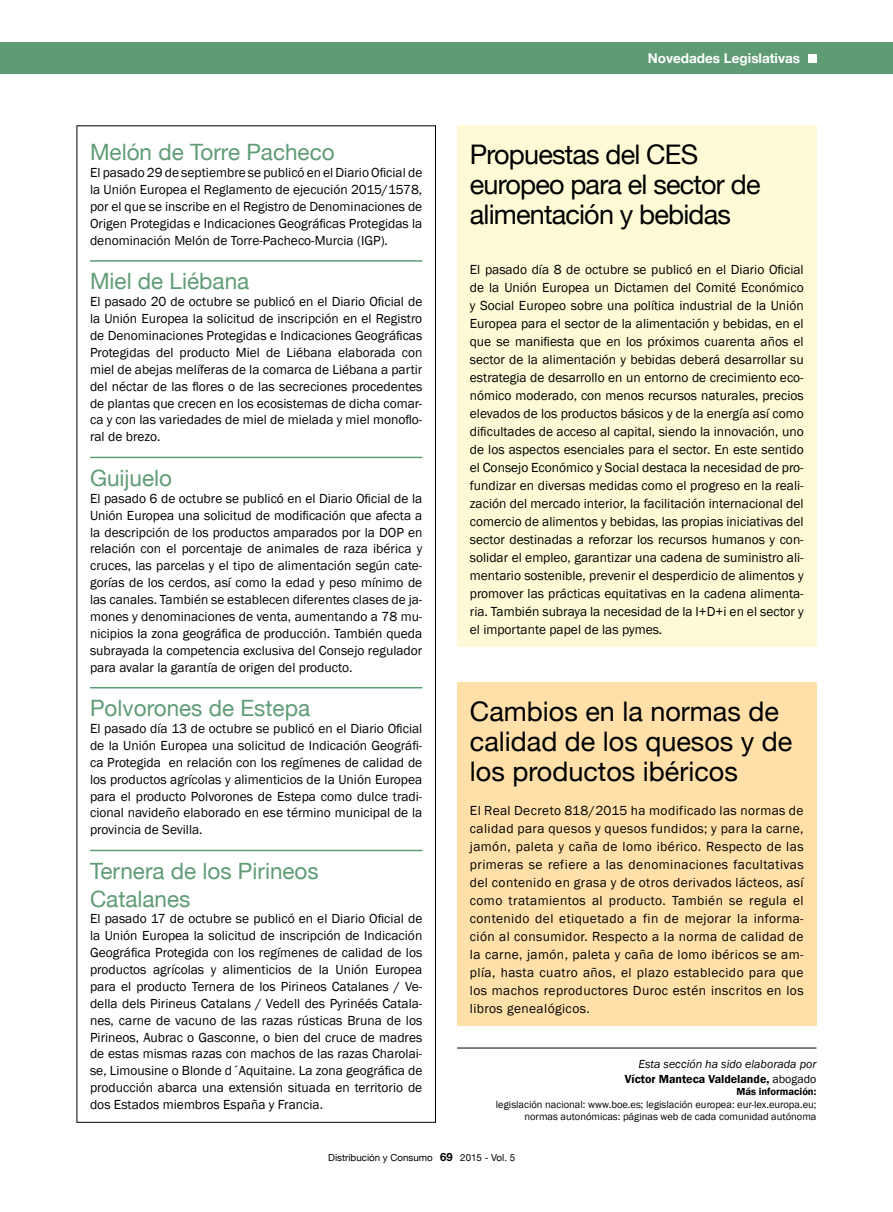
<style>
.page{position:relative;width:893px;height:1212px;background:#fff}
.page>*{position:absolute;margin:0;border:0;box-sizing:border-box;transform-origin:0 0}
.t1{font:27px/30px "Helvetica Neue";color:#000}
.t2{font:27px/30px "Helvetica Neue";letter-spacing:-.02em;color:#000}
.t3{font:22.5px/27.6px "Helvetica Neue";color:#5f9c76}
.t4{font:13.5px/16.8px "Franklin Gothic";color:#000;text-align:justify}
.t5{font:700 13.5px "Helvetica Neue";color:#fff}
.t6{font:italic 12px/14.4px "Franklin Gothic";color:#000;text-align:right}
.t7{font:10.5px/12.6px "Franklin Gothic";color:#000;text-align:right}
.t8{font:600 10.5px "Franklin Gothic";color:#000}
.t9{font:9.75px "Helvetica Neue";color:#000}
.s1{font-weight:600;font-style:normal}
.s2{font-style:normal}
.s3{font-weight:700;font-size:11.25px}
</style>
<div class="page">
<div style="left:0;top:43px;width:893px;height:31px;background:#5f9c76"></div>
<div style="left:808px;top:54px;width:8px;height:9px;background:#fff"></div>
<hr style="left:457px;top:1048px;width:359px;height:1px;background:#000">
<hr style="left:90px;top:260px;width:332px;height:2px;background:#5f9c76">
<hr style="left:90px;top:457px;width:332px;height:1px;background:#5f9c76">
<hr style="left:90px;top:687px;width:332px;height:1px;background:#5f9c76">
<hr style="left:90px;top:850px;width:332px;height:1px;background:#5f9c76">
<div style="left:457px;top:682px;width:359px;height:344px;background:#ffe0a8"></div>
<div style="left:457px;top:125px;width:359px;height:522px;background:#fdfad5"></div>
<h2 class="t3" style="left:90px;top:138px;width:246px">Melón de Torre Pacheco</h2>
<p class="t4" style="left:90px;top:165px;width:334px">El pasado 29 de septiembre se publicó en el Diario Oficial de la Unión Europea el Reglamento de ejecución 2015/1578, por el que se inscribe en el Registro de Denominaciones de Origen Protegidas e Indicaciones Geográficas Protegidas la denominación Melón de Torre-Pacheco-Murcia (IGP).</p>
<h2 class="t3" style="left:90px;top:267px;width:161px">Miel de Liébana</h2>
<p class="t4" style="left:90px;top:294px;width:334px">El pasado 20 de octubre se publicó en el Diario Oficial de la Unión Europea la solicitud de inscripción en el Registro de Denominaciones Protegidas e Indicaciones Geográficas Protegidas del producto Miel de Liébana elaborada con miel de abejas melíferas de la comarca de Liébana a partir del néctar de las flores o de las secreciones procedentes de plantas que crecen en los ecosistemas de dicha comar&shy;ca y con las variedades de miel de mielada y miel monoflo&shy;ral de brezo.</p>
<h2 class="t3" style="left:90px;top:464px;width:84px">Guijuelo</h2>
<p class="t4" style="left:90px;top:490px;width:334px">El pasado 6 de octubre se publicó en el Diario Oficial de la Unión Europea una solicitud de modificación que afecta a la descripción de los productos amparados por la DOP en relación con el porcentaje de animales de raza ibérica y cruces, las parcelas y el tipo de alimentación según cate&shy;gorías de los cerdos, así como la edad y peso mínimo de las canales. También se establecen diferentes clases de ja&shy;mones y denominaciones de venta, aumentando a 78 mu&shy;nicipios la zona geográfica de producción. También queda subrayada la competencia exclusiva del Consejo regulador para avalar la garantía de origen del producto.</p>
<h2 class="t3" style="left:90px;top:694px;width:222px">Polvorones de Estepa</h2>
<p class="t4" style="left:90px;top:720px;width:334px">El pasado día 13 de octubre se publicó en el Diario Oficial de la Unión Europea una solicitud de Indicación Geográfi&shy;ca Protegida en relación con los regímenes de calidad de los productos agrícolas y alimenticios de la Unión Europea para el producto Polvorones de Estepa como dulce tradi&shy;cional navideño elaborado en ese término municipal de la provincia de Sevilla.</p>
<h2 class="t3" style="left:90px;top:857px;width:230px">Ternera de los Pirineos<br>Catalanes</h2>
<p class="t4" style="left:90px;top:911px;width:334px">El pasado 17 de octubre se publicó en el Diario Oficial de la Unión Europea la solicitud de inscripción de Indicación Geográfica Protegida con los regímenes de calidad de los productos agrícolas y alimenticios de la Unión Europea para el producto Ternera de los Pirineos Catalanes / Ve&shy;della dels Pirineus Catalans / Vedell des Pyrinéés Catala&shy;nes, carne de vacuno de las razas rústicas Bruna de los Pirineos, Aubrac o Gasconne, o bien del cruce de madres de estas mismas razas con machos de las razas Charolai&shy;se, Limousine o Blonde d´Aquitaine. La zona geográfica de producción abarca una extensión situada en territorio de dos Estados miembros España y Francia.</p>
<p class="t5" style="left:648px;top:50px;width:154px">Novedades Legislativas</p>
<h1 class="t2" style="left:470px;top:139px;width:292px">Propuestas del CES europeo para el sector de alimentación y bebidas</h1>
<p class="t4" style="left:470px;top:261px;width:335px;line-height:18px">El pasado día 8 de octubre se publicó en el Diario Oficial de la Unión Europea un Dictamen del Comité Económico y Social Europeo sobre una política industrial de la Unión Europea para el sector de la alimentación y bebidas, en el que se manifiesta que en los próximos cuarenta años el sector de la alimentación y bebidas deberá desarrollar su estrategia de desarrollo en un entorno de crecimiento eco&shy;nómico moderado, con menos recursos naturales, precios elevados de los productos básicos y de la energía así como dificultades de acceso al capital, siendo la innovación, uno de los aspectos esenciales para el sector. En este sentido el Consejo Económico y Social destaca la necesidad de pro&shy;fundizar en diversas medidas como el progreso en la reali&shy;zación del mercado interior, la facilitación internacional del comercio de alimentos y bebidas, las propias iniciativas del sector destinadas a reforzar los recursos humanos y con&shy;solidar el empleo, garantizar una cadena de suministro ali&shy;mentario sostenible, prevenir el desperdicio de alimentos y promover las prácticas equitativas en la cadena alimenta&shy;ria. También subraya la necesidad de la I+D+i en el sector y el importante papel de las pymes.</p>
<h1 class="t1" style="left:470px;top:696px;width:324px">Cambios en la normas de calidad de los quesos y de los productos ibéricos</h1>
<p class="t4" style="left:470px;top:802px;width:335px;line-height:18px">El Real Decreto 818/2015 ha modificado las normas de calidad para quesos y quesos fundidos; y para la carne, jamón, paleta y caña de lomo ibérico. Respecto de las primeras se refiere a las denominaciones facultativas del contenido en grasa y de otros derivados lácteos, así como tratamientos al producto. También se regula el contenido del etiquetado a fin de mejorar la informa&shy;ción al consumidor. Respecto a la norma de calidad de la carne, jamón, paleta y caña de lomo ibéricos se am&shy;plía, hasta cuatro años, el plazo establecido para que los machos reproductores Duroc estén inscritos en los libros genealógicos.</p>
<p class="t6" style="left:625px;top:1057px;width:193px">Esta sección ha sido elaborada por<br><span class="s1">Víctor Manteca Valdelande,</span> <span class="s2">abogado</span></p>
<p class="t8" style="left:736px;top:1085px;width:81px">Más información:</p>
<p class="t7" style="left:496px;top:1098px;width:322px">legislación nacional: www.boe.es; legislación europea: eur-lex.europa.eu; normas autonómicas: páginas web de cada comunidad autónoma</p>
<p class="t9" style="left:328px;top:1152px;width:188px">Distribución y Consumo <span class="s3">69</span> 2015 - Vol. 5</p>
</div>
